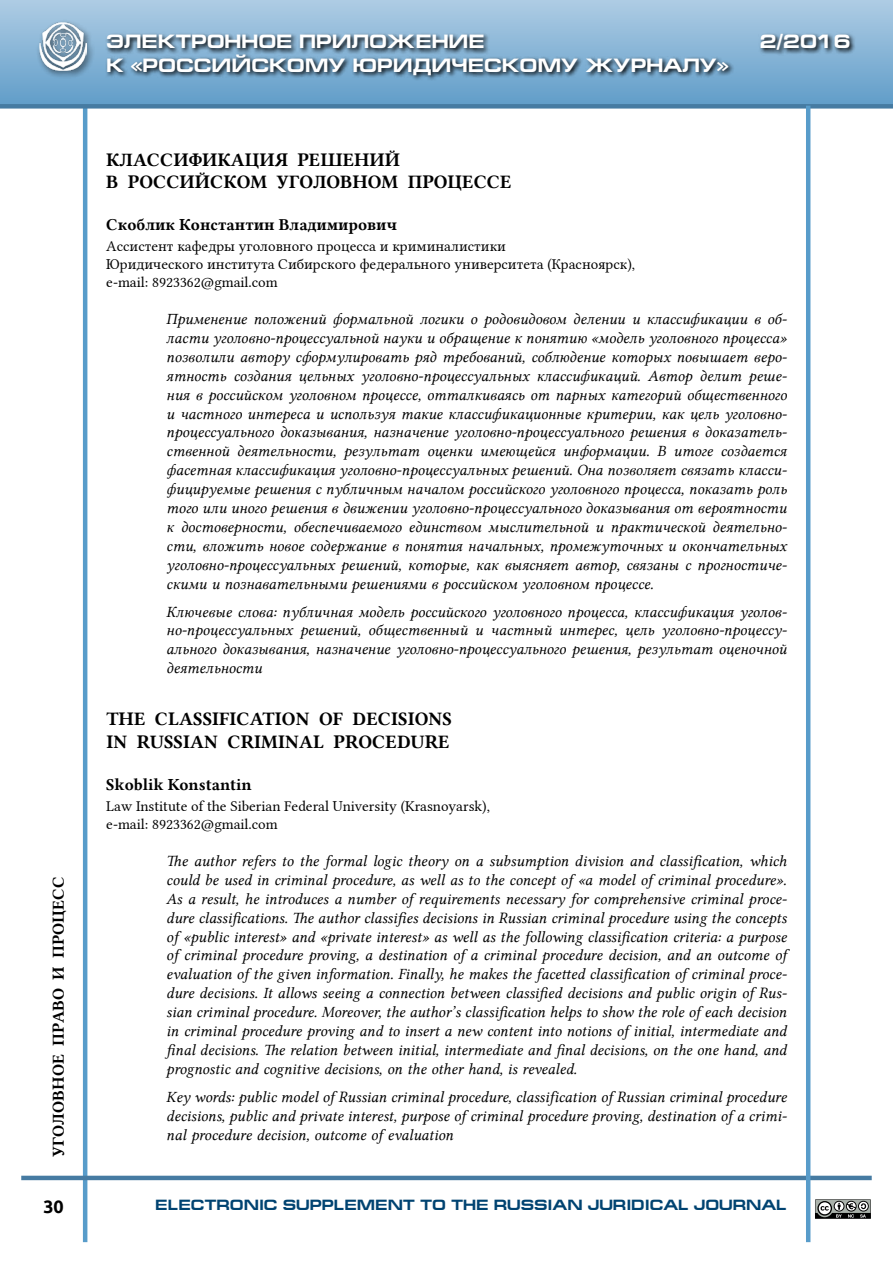
<style>
.page{position:relative;width:893px;height:1263px;background:#fff}
.page>*{position:absolute;margin:0;border:0;box-sizing:border-box;transform-origin:0 0}
.t1{font:700 19.5px "Europe Ext";color:#fff}
.t2{font:18.75px/22.2px "Lin Libertine B";letter-spacing:.005em;color:#000}
.t3{font:700 18px "Ubuntu";color:#000}
.t4{font:16.5px "Lin Libertine B";color:#000}
.t5{font:15.75px/18.9px "Lin Libertine I";color:#000;text-align:justify}
.t6{font:15px/18px "Lin Libertine";color:#000}
.t7{font:700 15px "Europe Ext";color:#004371}
</style>
<div class="page">
<div style="left:0;top:0;width:893px;height:106px;background:linear-gradient(to bottom,#aecce4,#619dc9)"></div>
<hr style="left:83px;top:106px;width:4px;height:1136px;background:#589cca">
<hr style="left:21px;top:1176px;width:851px;height:4px;background:#467ba2">
<div style="left:0;top:104px;width:893px;height:5px;background:#467ba2"></div>
<div style="left:35px;top:19px;width:60px;height:60px;background:#000;opacity:.63"></div>
<img style="left:39px;top:23px;width:48px;height:47px">
<svg style="left:105px;top:31px;width:751px;height:50px"></svg>
<hr style="left:806px;top:106px;width:4px;height:1136px;background:#589cca">
<svg style="left:815px;top:1199px;width:56px;height:20px"></svg>
<p class="t4" style="left:47px;top:1157px;width:281px;rotate:-90deg">уголовное право и процесс</p>
<p class="t3" style="left:43px;top:1196px;width:22px">30</p>
<p class="t1" style="left:106px;top:31px;width:380px">ЭЛЕКТРОННОЕ ПРИЛОЖЕНИЕ</p>
<p class="t1" style="left:760px;top:31px;width:92px">2/2016</p>
<p class="t1" style="left:106px;top:54px;width:624px">К «РОССИЙСКОМУ ЮРИДИЧЕСКОМУ ЖУРНАЛУ»</p>
<p class="t2" style="left:106px;top:148px;width:28px">КЛАССИ</p>
<p class="t2" style="left:189px;top:148px;width:58px">ФИКАЦИ</p>
<p class="t2" style="left:275px;top:148px;width:83px">Я РЕШЕНИ</p>
<p class="t2" style="left:385px;top:148px;width:17px">Й</p>
<p class="t2" style="left:106px;top:170px;width:36px">В РОССИ</p>
<p class="t2" style="left:195px;top:170px;width:96px">ЙСКОМ УГОЛОВНО</p>
<p class="t2" style="left:382px;top:170px;width:41px">М ПРОЦЕССЕ</p>
<p class="t4" style="left:106px;top:213px;width:292px">Скоблик Константин Владимирович</p>
<p class="t6" style="left:106px;top:236px;width:530px">Ассистент кафедры уголовного процесса и криминалистики<br>Юридического института Сибирского федерального университета (Красноярск), e-mail: 8923362@gmail.com</p>
<p class="t5" style="left:166px;top:310px;width:622px">Применение положений формальной логики о родовидовом делении и классификации в об&shy;ласти уголовно-процессуальной науки и обращение к понятию «модель уголовного процесса» позволили автору сформулировать ряд требований, соблюдение которых повышает веро&shy;ятность создания цельных уголовно-процессуальных классификаций. Автор делит реше&shy;ния в российском уголовном процессе, отталкиваясь от парных категорий общественного и частного интереса и используя такие классификационные критерии, как цель уголовно&shy;процессуального доказывания, назначение уголовно-процессуального решения в доказатель&shy;ственной деятельности, результат оценки имеющейся информации. В итоге создается фасетная классификация уголовно-процессуальных решений. Она позволяет связать класси&shy;фицируемые решения с публичным началом российского уголовного процесса, показать роль того или иного решения в движении уголовно-процессуального доказывания от вероятности к достоверности, обеспечиваемого единством мыслительной и практической деятельно&shy;сти, вложить новое содержание в понятия начальных, промежуточных и окончательных уголовно-процессуальных решений, которые, как выясняет автор, связаны с прогностиче&shy;скими и познавательными решениями в российском уголовном процессе.</p>
<p class="t5" style="left:166px;top:602px;width:622px">Ключевые слова: публичная модель российского уголовного процесса, классификация уголов&shy;но-процессуальных решений, общественный и частный интерес, цель уголовно-процессу&shy;ального доказывания, назначение уголовно-процессуального решения, результат оценочной деятельности</p>
<p class="t2" style="left:106px;top:708px;width:347px">THE CLASSIFICATION OF DECISIONS<br>IN RUSSIAN CRIMINAL PROCEDURE</p>
<p class="t4" style="left:106px;top:773px;width:147px">Skoblik Konstantin</p>
<p class="t6" style="left:106px;top:795px;width:385px">Law Institute of the Siberian Federal University (Krasnoyarsk), e-mail: 8923362@gmail.com</p>
<p class="t5" style="left:166px;top:852px;width:622px">The author refers to the formal logic theory on a subsumption division and classification, which could be used in criminal procedure, as well as to the concept of «a model of criminal procedure».<br>As a result, he introduces a number of requirements necessary for comprehensive criminal proce&shy;dure classifications. The author classifies decisions in Russian criminal procedure using the concepts of «public interest» and «private interest» as well as the following classification criteria: a purpose of criminal procedure proving, a destination of a criminal procedure decision, and an outcome of evaluation of the given information. Finally, he makes the facetted classification of criminal proce&shy;dure decisions. It allows seeing a connection between classified decisions and public origin of Rus&shy;sian criminal procedure. Moreover, the author’s classification helps to show the role of each decision in criminal procedure proving and to insert a new content into notions of initial, intermediate and final decisions. The relation between initial, intermediate and final decisions, on the one hand, and prognostic and cognitive decisions, on the other hand, is revealed.</p>
<p class="t5" style="left:166px;top:1088px;width:622px">Key words: public model of Russian criminal procedure, classification of Russian criminal procedure decisions, public and private interest, purpose of criminal procedure proving, destination of a crimi&shy;nal procedure decision, outcome of evaluation</p>
<p class="t7" style="left:155px;top:1196px;width:633px">ELECTRONIC SUPPLEMENT TO THE RUSSIAN JURIDICAL JOURNAL</p>
</div>
